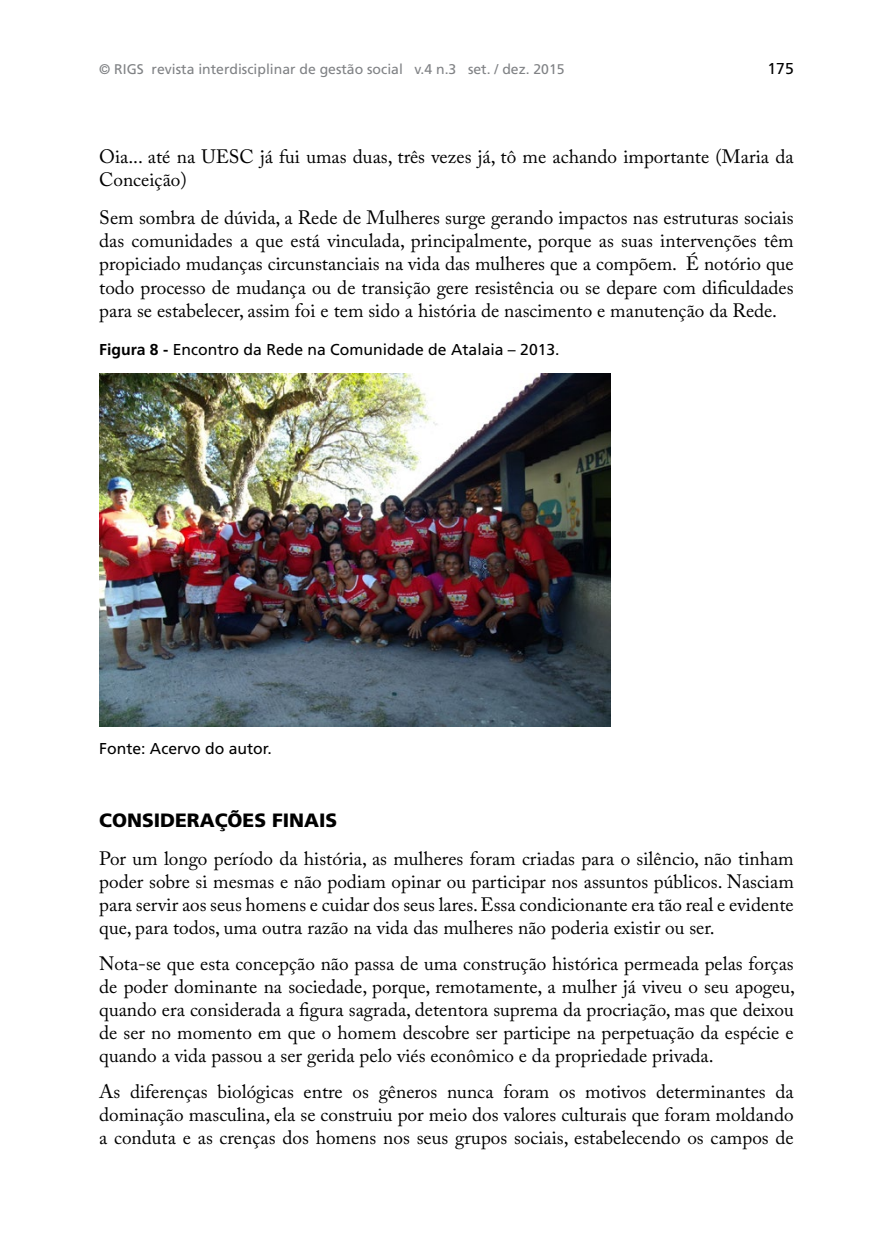
<style>
.page{position:relative;width:893px;height:1241px;background:#fff}
.page>*{position:absolute;margin:0;border:0;box-sizing:border-box;transform-origin:0 0}
.t1{font:19.25px/23.1px "Adobe Caslon Pro";color:#000;text-align:justify}
.t2{font:900 19.25px "Frutiger LT Std";color:#000}
.t3{font:15.75px "Frutiger LT Std";color:#000}
.t4{font:14px "Frutiger LT Std";color:#808285}
.s1{font-weight:700}
</style>
<div class="page">
<img style="left:99px;top:373px;width:511px;height:353px">
<p class="t4" style="left:99px;top:61px;width:467px">© RIGS revista interdisciplinar de gestão social v.4 n.3 set. / dez. 2015</p>
<p class="t3" style="left:767px;top:60px;width:28px">175</p>
<p class="t1" style="left:99px;top:145px;width:696px">Oia... até na UESC já fui umas duas, três vezes já, tô me achando importante (Maria da<br>Conceição)</p>
<p class="t1" style="left:99px;top:206px;width:696px">Sem sombra de dúvida, a Rede de Mulheres surge gerando impactos nas estruturas sociais das comunidades a que está vinculada, principalmente, porque as suas intervenções têm propiciado mudanças circunstanciais na vida das mulheres que a compõem. É notório que todo processo de mudança ou de transição gere resistência ou se depare com dificuldades para se estabelecer, assim foi e tem sido a história de nascimento e manutenção da Rede.</p>
<p class="t3" style="left:99px;top:340px;width:462px"><span class="s1">Figura 8 -</span> Encontro da Rede na Comunidade de Atalaia – 2013.</p>
<p class="t3" style="left:99px;top:739px;width:174px">Fonte: Acervo do autor.</p>
<p class="t2" style="left:99px;top:808px;width:240px">CONSIDERAÇÕES FINAIS</p>
<p class="t1" style="left:99px;top:846px;width:696px">Por um longo período da história, as mulheres foram criadas para o silêncio, não tinham poder sobre si mesmas e não podiam opinar ou participar nos assuntos públicos. Nasciam para servir aos seus homens e cuidar dos seus lares. Essa condicionante era tão real e evidente que, para todos, uma outra razão na vida das mulheres não poderia existir ou ser.</p>
<p class="t1" style="left:99px;top:951px;width:697px">Nota-se que esta concepção não passa de uma construção histórica permeada pelas forças de poder dominante na sociedade, porque, remotamente, a mulher já viveu o seu apogeu, quando era considerada a figura sagrada, detentora suprema da procriação, mas que deixou de ser no momento em que o homem descobre ser participe na perpetuação da espécie e quando a vida passou a ser gerida pelo viés econômico e da propriedade privada.</p>
<p class="t1" style="left:99px;top:1079px;width:696px">As diferenças biológicas entre os gêneros nunca foram os motivos determinantes da dominação masculina, ela se construiu por meio dos valores culturais que foram moldando a conduta e as crenças dos homens nos seus grupos sociais, estabelecendo os campos de</p>
</div>
